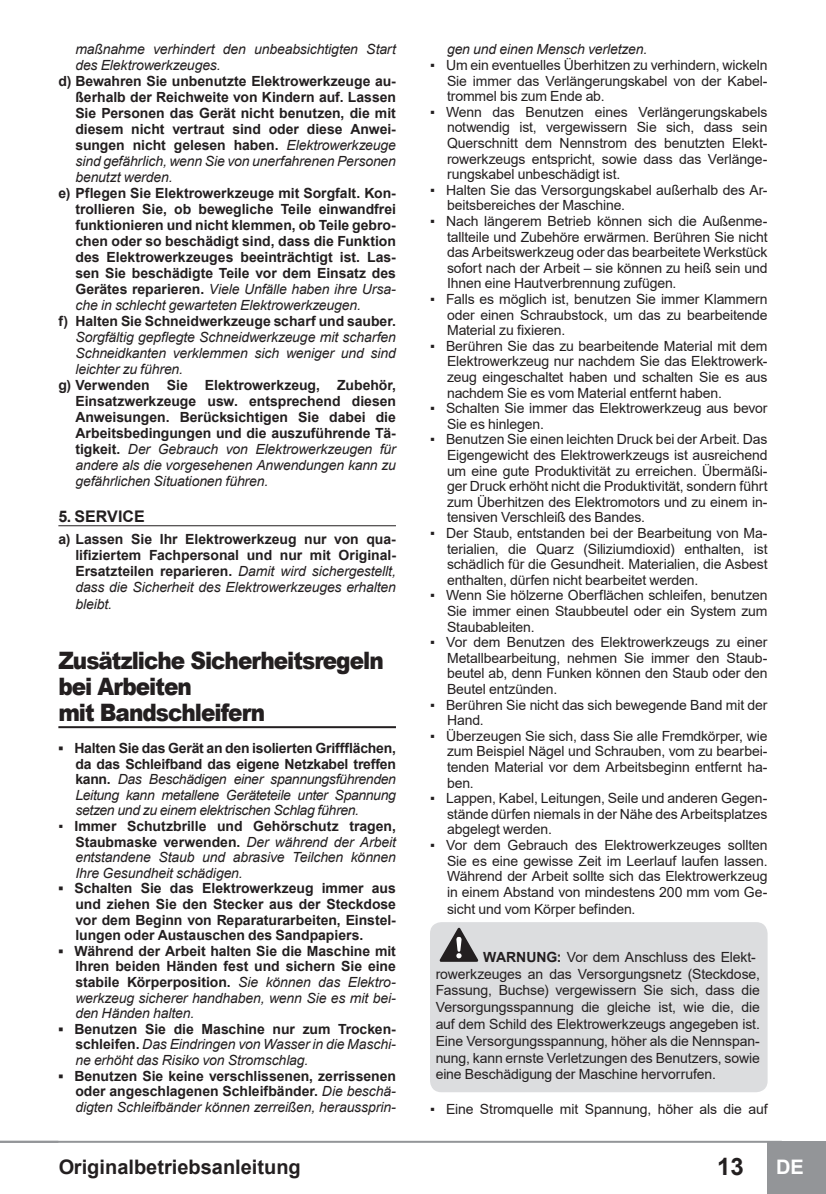
<style>
.page{position:relative;width:826px;height:1194px;background:#fff}
.page>*{position:absolute;margin:0;border:0;box-sizing:border-box;transform-origin:0 0}
.t1{font:900 24px/26px "Arial";letter-spacing:-.045em;color:#231f20;scale:.9 1}
.t2{font:700 24px "Arial";color:#231f20}
.t3{font:700 20px "Arial";color:#231f20}
.t4{font:700 20px "Arial";color:#fff}
.title-underline{font:700 16px "Arial";color:#231f20}
.bullets{font:14px/15.6px "Arial";letter-spacing:-.01em;color:#231f20;text-align:justify}
.bullets_italic{font:700 14px/16px "Arial";letter-spacing:-.005em;color:#231f20;text-align:justify}
.bullets-2{font:italic 14px/15.6px "Arial";letter-spacing:-.01em;color:#231f20;text-align:justify}
.bullets-3{font:700 14px/15.6px "Arial";letter-spacing:-.005em;color:#231f20;text-align:justify}
.bullets_italic-2{font:italic 14px/16px "Arial";letter-spacing:-.01em;color:#231f20}
.s1{font-weight:400;font-style:italic}
.s2{font-weight:700;font-style:normal}
.s3{font-style:normal}
.s4{font-weight:700}
</style>
<div class="page">
<div style="left:767px;top:1141px;width:58px;height:53px;background:#939598"></div>
<hr style="left:0;top:1141px;width:781px;height:2px;background:#939598">
<hr style="left:58px;top:525px;width:338px;height:1px;background:#231f20">
<hr style="left:58px;top:726px;width:338px;height:2px;background:#231f20">
<div style="left:430px;top:922px;width:337px;height:170px;background:#dcdddf;border-radius:11px"></div>
<svg style="left:439px;top:928px;width:39px;height:34px"></svg>
<p class="bullets_italic-2" style="left:75px;top:42px;width:322px">maßnahme verhindert den unbeabsichtigten Start des Elektrowerkzeuges.</p>
<p class="bullets_italic" style="left:75px;top:74px;width:322px;text-indent:-17px">d) Bewahren Sie unbenutzte Elektrowerkzeuge au&shy;ßerhalb der Reichweite von Kindern auf. Lassen Sie Personen das Gerät nicht benutzen, die mit diesem nicht vertraut sind oder diese Anwei&shy;sungen nicht gelesen haben. <span class="s1">Elektrowerkzeuge sind gefährlich, wenn Sie von unerfahrenen Personen benutzt werden.</span></p>
<p class="bullets_italic" style="left:75px;top:186px;width:322px;text-indent:-17px">e) Pflegen Sie Elektrowerkzeuge mit Sorgfalt. Kon&shy;trollieren Sie, ob bewegliche Teile einwandfrei funktionieren und nicht klemmen, ob Teile gebro&shy;chen oder so beschädigt sind, dass die Funktion des Elektrowerkzeuges beeinträchtigt ist. Las&shy;sen Sie beschädigte Teile vor dem Einsatz des Gerätes reparieren. <span class="s1">Viele Unfälle haben ihre Ursa&shy;che in schlecht gewarteten Elektrowerkzeugen.</span></p>
<p class="bullets_italic-2" style="left:75px;top:314px;width:322px;text-align:justify;text-indent:-17px"><span class="s2">f) Halten Sie Schneidwerkzeuge scharf und sauber.<br></span>Sorgfältig gepflegte Schneidwerkzeuge mit scharfen Schneidkanten verklemmen sich weniger und sind leichter zu führen.</p>
<p class="bullets_italic" style="left:75px;top:378px;width:322px;text-indent:-17px">g) Verwenden Sie Elektrowerkzeug, Zubehör, Einsatzwerkzeuge usw. entsprechend diesen Anweisungen. Berücksichtigen Sie dabei die Arbeitsbedingungen und die auszuführende Tä&shy;tigkeit. <span class="s1">Der Gebrauch von Elektrowerkzeugen für andere als die vorgesehenen Anwendungen kann zu gefährlichen Situationen führen.</span></p>
<p class="title-underline" style="left:58px;top:505px;width:88px">5. SERVICE</p>
<p class="bullets_italic" style="left:75px;top:531px;width:322px;text-indent:-17px">a) Lassen Sie Ihr Elektrowerkzeug nur von qua&shy;lifiziertem Fachpersonal und nur mit Original-Ersatzteilen reparieren. <span class="s1">Damit wird sichergestellt, dass die Sicherheit des Elektrowerkzeuges erhalten bleibt.</span></p>
<p class="t1" style="left:58px;top:646px;width:363px">Zusätzliche Sicherheitsregeln bei Arbeiten<br>mit Bandschleifern</p>
<p class="bullets-2" style="left:75px;top:740px;width:322px;text-indent:-17px"><span class="s2">▪ Halten Sie das Gerät an den isolierten Griffflächen, da das Schleifband das eigene Netzkabel treffen kann.</span> Das Beschädigen einer spannungsführenden Leitung kann metallene Geräteteile unter Spannung setzen und zu einem elektrischen Schlag führen.</p>
<p class="bullets-2" style="left:75px;top:818px;width:322px;text-indent:-17px"><span class="s3">▪</span> <span class="s2">Immer Schutzbrille und Gehörschutz tragen, Staubmaske verwenden.</span> Der während der Arbeit entstandene Staub und abrasive Teilchen können Ihre Gesundheit schädigen.</p>
<p class="bullets-3" style="left:75px;top:881px;width:322px;text-indent:-17px">▪ Schalten Sie das Elektrowerkzeug immer aus und ziehen Sie den Stecker aus der Steckdose vor dem Beginn von Reparaturarbeiten, Einstel&shy;lungen oder Austauschen des Sandpapiers.</p>
<p class="bullets-3" style="left:75px;top:943px;width:322px;text-indent:-17px">▪ Während der Arbeit halten Sie die Maschine mit Ihren beiden Händen fest und sichern Sie eine stabile Körperposition. <span class="s1">Sie können das Elektro&shy;werkzeug sicherer handhaben, wenn Sie es mit bei&shy;den Händen halten.</span></p>
<p class="bullets-2" style="left:75px;top:1021px;width:322px;text-indent:-17px"><span class="s2">▪ Benutzen Sie die Maschine nur zum Trocken&shy;schleifen.</span> Das Eindringen von Wasser in die Maschi&shy;ne erhöht das Risiko von Stromschlag.</p>
<p class="bullets-3" style="left:75px;top:1068px;width:322px;text-indent:-17px">▪ Benutzen Sie keine verschlissenen, zerrissenen oder angeschlagenen Schleifbänder. <span class="s1">Die beschä&shy;digten Schleifbänder können zerreißen, heraussprin-</span></p>
<p class="bullets-2" style="left:447px;top:42px;width:202px">gen und einen Mensch verletzen.</p>
<p class="bullets" style="left:447px;top:57px;width:322px;text-indent:-17px">▪ Um ein eventuelles Überhitzen zu verhindern, wickeln Sie immer das Verlängerungskabel von der Kabel&shy;trommel bis zum Ende ab.</p>
<p class="bullets" style="left:447px;top:104px;width:322px;text-indent:-17px">▪ Wenn das Benutzen eines Verlängerungskabels notwendig ist, vergewissern Sie sich, dass sein Querschnitt dem Nennstrom des benutzten Elekt&shy;rowerkzeugs entspricht, sowie dass das Verlänge&shy;rungskabel unbeschädigt ist.</p>
<p class="bullets" style="left:447px;top:182px;width:322px;text-indent:-17px">▪ Halten Sie das Versorgungskabel außerhalb des Ar&shy;beitsbereiches der Maschine.</p>
<p class="bullets" style="left:447px;top:213px;width:322px;text-indent:-17px">▪ Nach längerem Betrieb können sich die Außenme&shy;tallteile und Zubehöre erwärmen. Berühren Sie nicht das Arbeitswerkzeug oder das bearbeitete Werkstück sofort nach der Arbeit – sie können zu heiß sein und Ihnen eine Hautverbrennung zufügen.</p>
<p class="bullets" style="left:447px;top:291px;width:322px;text-indent:-17px">▪ Falls es möglich ist, benutzen Sie immer Klammern oder einen Schraubstock, um das zu bearbeitende Material zu fixieren.</p>
<p class="bullets" style="left:447px;top:338px;width:322px;text-indent:-17px">▪ Berühren Sie das zu bearbeitende Material mit dem Elektrowerkzeug nur nachdem Sie das Elektrowerk&shy;zeug eingeschaltet haben und schalten Sie es aus nachdem Sie es vom Material entfernt haben.</p>
<p class="bullets" style="left:447px;top:400px;width:322px;text-indent:-17px">▪ Schalten Sie immer das Elektrowerkzeug aus bevor<br>Sie es hinlegen.</p>
<p class="bullets" style="left:447px;top:432px;width:322px;text-indent:-17px">▪ Benutzen Sie einen leichten Druck bei der Arbeit. Das Eigengewicht des Elektrowerkzeugs ist ausreichend um eine gute Produktivität zu erreichen. Übermäßi&shy;ger Druck erhöht nicht die Produktivität, sondern führt zum Überhitzen des Elektromotors und zu einem in&shy;tensiven Verschleiß des Bandes.</p>
<p class="bullets" style="left:447px;top:525px;width:322px;text-indent:-17px">▪ Der Staub, entstanden bei der Bearbeitung von Ma&shy;terialien, die Quarz (Siliziumdioxid) enthalten, ist schädlich für die Gesundheit. Materialien, die Asbest enthalten, dürfen nicht bearbeitet werden.</p>
<p class="bullets" style="left:447px;top:588px;width:322px;text-indent:-17px">▪ Wenn Sie hölzerne Oberflächen schleifen, benutzen Sie immer einen Staubbeutel oder ein System zum Staubableiten.</p>
<p class="bullets" style="left:447px;top:634px;width:322px;text-indent:-17px">▪ Vor dem Benutzen des Elektrowerkzeugs zu einer Metallbearbeitung, nehmen Sie immer den Staub&shy;beutel ab, denn Funken können den Staub oder den Beutel entzünden.</p>
<p class="bullets" style="left:447px;top:697px;width:322px;text-indent:-17px">▪ Berühren Sie nicht das sich bewegende Band mit der<br>Hand.</p>
<p class="bullets" style="left:447px;top:728px;width:322px;text-indent:-17px">▪ Überzeugen Sie sich, dass Sie alle Fremdkörper, wie zum Beispiel Nägel und Schrauben, vom zu bearbei&shy;tenden Material vor dem Arbeitsbeginn entfernt ha&shy;ben.</p>
<p class="bullets" style="left:447px;top:790px;width:322px;text-indent:-17px">▪ Lappen, Kabel, Leitungen, Seile und anderen Gegen&shy;stände dürfen niemals in der Nähe des Arbeitsplatzes abgelegt werden.</p>
<p class="bullets" style="left:447px;top:837px;width:322px;text-indent:-17px">▪ Vor dem Gebrauch des Elektrowerkzeuges sollten Sie es eine gewisse Zeit im Leerlauf laufen lassen.<br>Während der Arbeit sollte sich das Elektrowerkzeug in einem Abstand von mindestens 200 mm vom Ge&shy;sicht und vom Körper befinden.</p>
<p class="bullets" style="left:435px;top:948px;width:326px;line-height:16.8px;text-align:left;text-indent:48px"><span class="s4">WARNUNG:</span> Vor dem Anschluss des Elekt&shy;rowerkzeuges an das Versorgungsnetz (Steckdose, Fassung, Buchse) vergewissern Sie sich, dass die Versorgungsspannung die gleiche ist, wie die, die auf dem Schild des Elektrowerkzeugs angegeben ist.<br>Eine Versorgungsspannung, höher als die Nennspan&shy;nung, kann ernste Verletzungen des Benutzers, sowie eine Beschädigung der Maschine hervorrufen.</p>
<p class="bullets" style="left:430px;top:1101px;width:339px">▪ Eine Stromquelle mit Spannung, höher als die auf</p>
<h2 class="t3" style="left:58px;top:1153px;width:244px">Originalbetriebsanleitung</h2>
<h1 class="t2" style="left:717px;top:1150px;width:28px">13</h1>
<h2 class="t4" style="left:776px;top:1153px;width:29px">DE</h2>
</div>
